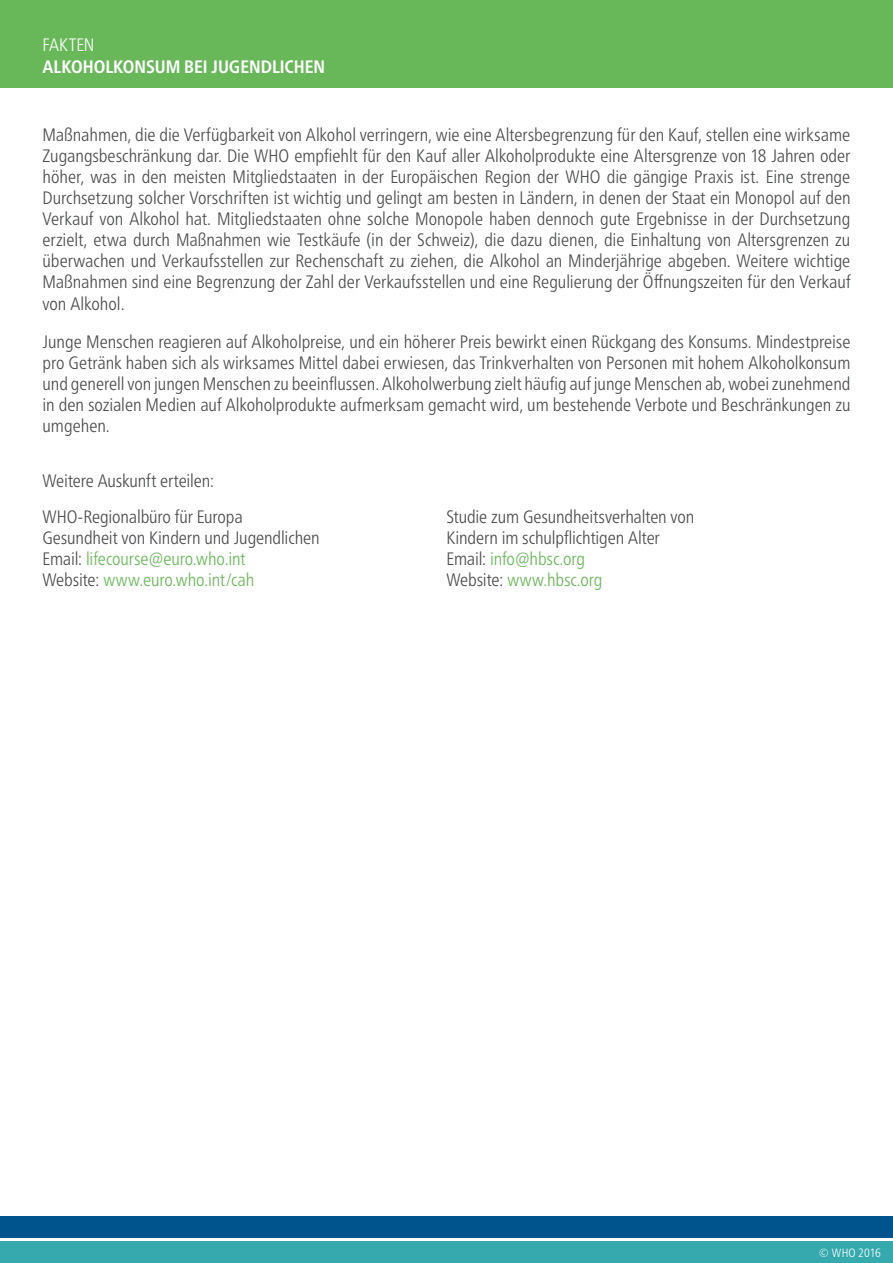
<style>
.page{position:relative;width:893px;height:1263px;background:#fff}
.page>*{position:absolute;margin:0;border:0;box-sizing:border-box;transform-origin:0 0}
.t1{font:300 condensed 18px/21px "Frutiger Neue LTW1 G";letter-spacing:-.005em;color:#4b4c4d}
.t2{font:700 condensed 18px "Frutiger Neue LT Pro";color:#fff}
.t3{font:300 condensed 18px "Frutiger Neue LTW1 G";letter-spacing:-.005em;color:#fff}
.t4{font:300 condensed 12px "Frutiger Neue LTW1 G";letter-spacing:.005em;color:#fff}
.s1{color:#68b759}
</style>
<div class="page">
<div style="left:0;top:1242px;width:893px;height:21px;background:#36a9af"></div>
<div style="left:0;top:1216px;width:893px;height:21px;background:#00548e"></div>
<div style="left:0;top:0;width:893px;height:87px;background:#68b759"></div>
<p class="t3" style="left:59px;top:34px;width:63px">C SHEET</p>
<p class="t2" style="left:43px;top:56px;width:235px">TOBACCO USE IN ADOLESCENCE</p>
<p class="t3" style="left:43px;top:34px;width:54px">FAKTEN</p>
<p class="t2" style="left:43px;top:56px;width:284px">ALKOHOLKONSUM BEI JUGENDLICHEN</p>
<p class="t1" style="left:43px;top:125px;width:809px;text-align:justify">Maßnahmen, die die Verfügbarkeit von Alkohol verringern, wie eine Altersbegrenzung für den Kauf, stellen eine wirksame Zugangsbeschränkung dar. Die WHO empfiehlt für den Kauf aller Alkoholprodukte eine Altersgrenze von 18 Jahren oder höher, was in den meisten Mitgliedstaaten in der Europäischen Region der WHO die gängige Praxis ist. Eine strenge Durchsetzung solcher Vorschriften ist wichtig und gelingt am besten in Ländern, in denen der Staat ein Monopol auf den Verkauf von Alkohol hat. Mitgliedstaaten ohne solche Monopole haben dennoch gute Ergebnisse in der Durchsetzung erzielt, etwa durch Maßnahmen wie Testkäufe (in der Schweiz), die dazu dienen, die Einhaltung von Altersgrenzen zu überwachen und Verkaufsstellen zur Rechenschaft zu ziehen, die Alkohol an Minderjährige abgeben. Weitere wichtige Maßnahmen sind eine Begrenzung der Zahl der Verkaufsstellen und eine Regulierung der Öffnungszeiten für den Verkauf von Alkohol.</p>
<p class="t1" style="left:43px;top:331px;width:809px;text-align:justify">Junge Menschen reagieren auf Alkoholpreise, und ein höherer Preis bewirkt einen Rückgang des Konsums. Mindestpreise pro Getränk haben sich als wirksames Mittel dabei erwiesen, das Trinkverhalten von Personen mit hohem Alkoholkonsum und generell von jungen Menschen zu beeinflussen. Alkoholwerbung zielt häufig auf junge Menschen ab, wobei zunehmend in den sozialen Medien auf Alkoholprodukte aufmerksam gemacht wird, um bestehende Verbote und Beschränkungen zu umgehen.</p>
<p class="t1" style="left:43px;top:462px;width:202px;line-height:36.9px">Weitere Auskunft erteilen:<br>WHO-Regionalbüro für Europa</p>
<p class="t1" style="left:43px;top:528px;width:279px">Gesundheit von Kindern und Jugendlichen<br>Email: <span class="s1">lifecourse@euro.who.int<br></span>Website: <span class="s1">www.euro.who.int/cah</span></p>
<p class="t1" style="left:446px;top:507px;width:249px">Studie zum Gesundheitsverhalten von<br>Kindern im schulpflichtigen Alter<br>Email: <span class="s1">info@hbsc.org<br></span>Website: <span class="s1">www.hbsc.org</span></p>
<p class="t4" style="left:819px;top:1246px;width:64px">© WHO 2016</p>
</div>
